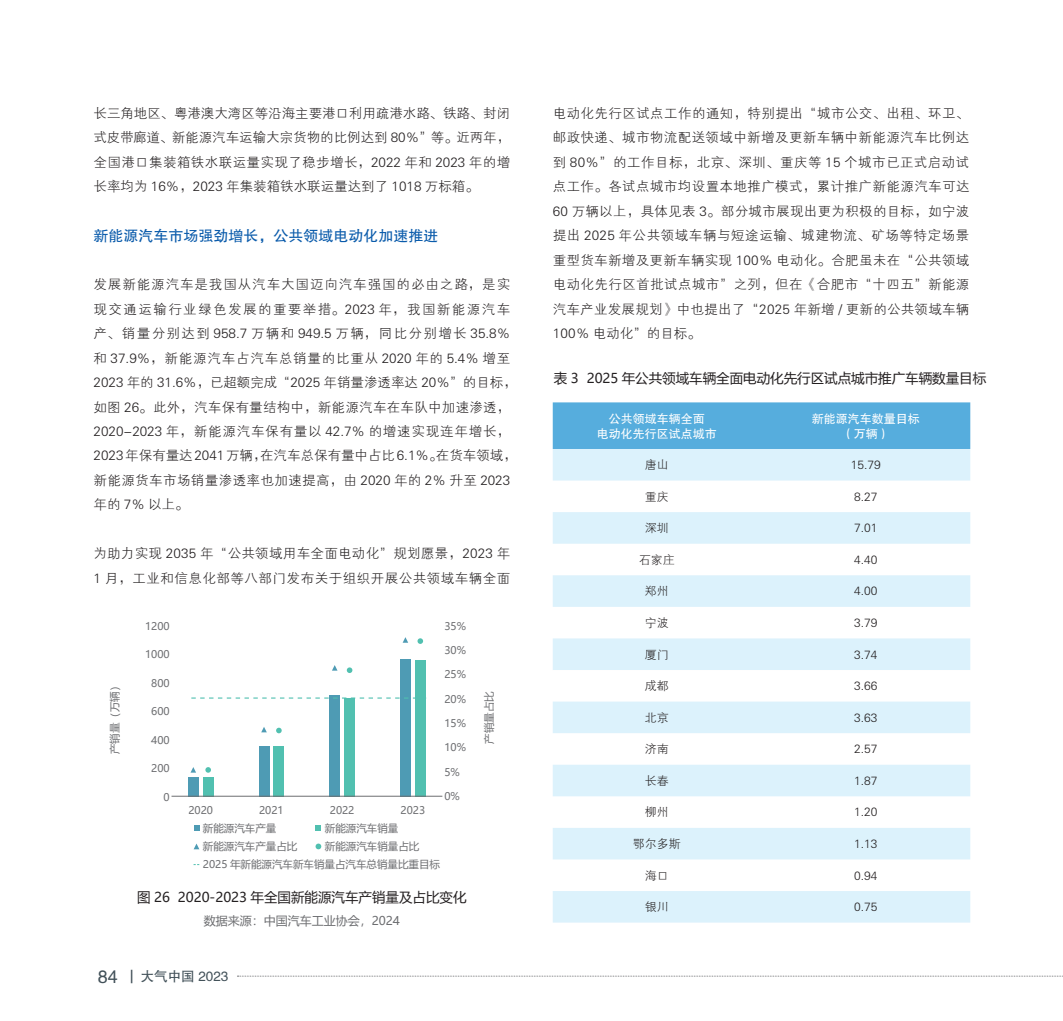
<style>
.page{position:relative;width:1063px;height:1021px;background:#fff}
.page>*{position:absolute;margin:0;border:0;box-sizing:border-box;transform-origin:0 0}
.t1{font:15px "FZHTJW GB1 0";color:#0a5bab}
.t2{font:13.5px/24.5px "FZXH1 JW GB1 0";letter-spacing:.025em;color:#231f20;text-align:justify}
.t3{font:13.5px "Microsoft Ya Hei";color:#231f20}
.t4{font:13.5px "FZHTJW GB1 0";color:#425159}
.t5{font:12px "FZXH1 JW GB1 0";color:#231f20}
.t6{font:12px/15px "FZHTK GBK1 0";color:#fff;text-align:center}
.t7{font:12px "Microsoft Ya Hei";color:#6c6d70}
.t8{font:10.5px/18.3px "Microsoft Ya Hei";color:#6c6d70}
.s1{font-size:18px}
</style>
<div class="page">
<svg style="left:237px;top:975px;width:826px;height:1px"></svg>
<div style="left:553px;top:402px;width:417px;height:47px;background:#56addd"></div>
<svg style="left:553px;top:449px;width:417px;height:473px;fill:#dcf2fc"></svg>
<div style="left:188px;top:776px;width:11px;height:20px;background:#4e9bb4"></div>
<svg style="left:191px;top:767px;width:5px;height:5px"></svg>
<div style="left:203px;top:776px;width:11px;height:20px;background:#51c0b0"></div>
<svg style="left:205px;top:767px;width:6px;height:5px"></svg>
<div style="left:259px;top:745px;width:10px;height:51px;background:#4e9bb4"></div>
<svg style="left:261px;top:727px;width:6px;height:5px"></svg>
<div style="left:274px;top:746px;width:10px;height:50px;background:#51c0b0"></div>
<svg style="left:276px;top:727px;width:6px;height:6px"></svg>
<div style="left:329px;top:695px;width:11px;height:101px;background:#4e9bb4"></div>
<svg style="left:332px;top:665px;width:5px;height:5px"></svg>
<div style="left:344px;top:697px;width:11px;height:99px;background:#51c0b0"></div>
<svg style="left:347px;top:667px;width:5px;height:6px"></svg>
<div style="left:400px;top:658px;width:11px;height:138px;background:#4e9bb4"></div>
<svg style="left:403px;top:637px;width:5px;height:5px"></svg>
<div style="left:415px;top:660px;width:11px;height:136px;background:#51c0b0"></div>
<svg style="left:418px;top:638px;width:5px;height:6px"></svg>
<svg style="left:191px;top:697px;width:224px;height:1px"></svg>
<hr style="left:172px;top:795px;width:270px;height:1px;background:#6c6d70">
<svg style="left:194px;top:825px;width:5px;height:6px"></svg>
<svg style="left:194px;top:843px;width:5px;height:6px"></svg>
<svg style="left:316px;top:843px;width:5px;height:6px"></svg>
<svg style="left:316px;top:825px;width:5px;height:6px"></svg>
<p class="t2" style="left:94px;top:101px;width:418px">长三角地区、粤港澳大湾区等沿海主要港口利用疏港水路、铁路、封闭式皮带廊道、新能源汽车运输大宗货物的比例达到 80%”等。近两年，全国港口集装箱铁水联运量实现了稳步增长，2022 年和 2023 年的增长率均为 16%，2023 年集装箱铁水联运量达到了 1018 万标箱。</p>
<p class="t1" style="left:94px;top:228px;width:347px">新能源汽车市场强劲增长，公共领域电动化加速推进</p>
<p class="t2" style="left:94px;top:272px;width:425px;text-align:left">发展新能源汽车是我国从汽车大国迈向汽车强国的必由之路，是实现交通运输行业绿色发展的重要举措。2023 年，我国新能源汽车产、销量分别达到 958.7 万辆和 949.5 万辆，同比分别增长 35.8%和 37.9%，新能源汽车占汽车总销量的比重从 2020 年的 5.4% 增至2023 年的 31.6%，已超额完成“2025 年销量渗透率达 20%”的目标，如图 26。此外，汽车保有量结构中，新能源汽车在车队中加速渗透，2020-2023 年，新能源汽车保有量以 42.7% 的增速实现连年增长，2023年保有量达2041万辆，在汽车总保有量中占比6.1%。在货车领域，新能源货车市场销量渗透率也加速提高，由 2020 年的 2% 升至 2023年的 7% 以上。</p>
<p class="t2" style="left:94px;top:541px;width:418px">为助力实现 2035 年“公共领域用车全面电动化”规划愿景，2023 年<br>1 月，工业和信息化部等八部门发布关于组织开展公共领域车辆全面</p>
<p class="t8" style="left:105px;top:754px;width:75px;rotate:-90deg">产销量（万辆）</p>
<p class="t8" style="left:145px;top:616px;width:26px">1200</p>
<p class="t8" style="left:145px;top:645px;width:26px">1000</p>
<p class="t8" style="left:151px;top:673px;width:20px">800</p>
<p class="t8" style="left:151px;top:702px;width:20px">600</p>
<p class="t8" style="left:151px;top:730px;width:20px">400</p>
<p class="t8" style="left:151px;top:759px;width:20px">200</p>
<p class="t8" style="left:164px;top:787px;width:8px">0</p>
<p class="t8" style="left:444px;top:616px;width:23px">35%</p>
<p class="t8" style="left:444px;top:640px;width:23px">30%</p>
<p class="t8" style="left:444px;top:665px;width:23px">25%</p>
<p class="t8" style="left:444px;top:689px;width:23px">20%</p>
<p class="t8" style="left:444px;top:713px;width:23px">15%</p>
<p class="t8" style="left:444px;top:738px;width:23px">10%</p>
<p class="t8" style="left:444px;top:762px;width:17px">5%</p>
<p class="t8" style="left:444px;top:786px;width:17px">0%</p>
<p class="t8" style="left:259px;top:800px;width:26px">2021</p>
<p class="t8" style="left:330px;top:800px;width:26px">2022</p>
<p class="t8" style="left:401px;top:800px;width:26px">2023</p>
<p class="t8" style="left:203px;top:800px;width:239px;text-indent:-14px">2020<br>新能源汽车产量<br>新能源汽车产量占比<br>2025 年新能源汽车新车销量占汽车总销量比重目标</p>
<p class="t8" style="left:325px;top:818px;width:75px">新能源汽车销量</p>
<p class="t8" style="left:325px;top:837px;width:96px">新能源汽车销量占比</p>
<p class="t3" style="left:137px;top:887px;width:331px">图 26 2020-2023 年全国新能源汽车产销量及占比变化</p>
<p class="t7" style="left:204px;top:912px;width:198px">数据来源：中国汽车工业协会，2024</p>
<p class="t4" style="left:98px;top:968px;width:132px"><span class="s1">84 ｜</span>大气中国 2023</p>
<p class="t8" style="left:479px;top:743px;width:54px;rotate:-90deg">产销量占比</p>
<p class="t2" style="left:553px;top:101px;width:418px">电动化先行区试点工作的通知，特别提出“城市公交、出租、环卫、邮政快递、城市物流配送领域中新增及更新车辆中新能源汽车比例达到 80%”的工作目标，北京、深圳、重庆等 15 个城市已正式启动试点工作。各试点城市均设置本地推广模式，累计推广新能源汽车可达60 万辆以上，具体见表 3。部分城市展现出更为积极的目标，如宁波提出 2025 年公共领域车辆与短途运输、城建物流、矿场等特定场景重型货车新增及更新车辆实现 100% 电动化。合肥虽未在“公共领域电动化先行区首批试点城市”之列，但在《合肥市“十四五”新能源汽车产业发展规划》中也提出了“2025 年新增 / 更新的公共领域车辆100% 电动化”的目标。</p>
<p class="t3" style="left:554px;top:369px;width:434px">表 3 2025 年公共领域车辆全面电动化先行区试点城市推广车辆数量目标</p>
<p class="t6" style="left:597px;top:411px;width:121px">公共领域车辆全面<br>电动化先行区试点城市</p>
<p class="t6" style="left:812px;top:411px;width:109px">新能源汽车数量目标（万辆）</p>
<p class="t5" style="left:645px;top:458px;width:25px">唐山</p>
<p class="t5" style="left:851px;top:458px;width:31px">15.79</p>
<p class="t5" style="left:645px;top:490px;width:25px">重庆</p>
<p class="t5" style="left:854px;top:490px;width:25px">8.27</p>
<p class="t5" style="left:645px;top:521px;width:25px">深圳</p>
<p class="t5" style="left:854px;top:521px;width:25px">7.01</p>
<p class="t5" style="left:639px;top:553px;width:37px">石家庄</p>
<p class="t5" style="left:854px;top:553px;width:25px">4.40</p>
<p class="t5" style="left:645px;top:584px;width:25px">郑州</p>
<p class="t5" style="left:854px;top:584px;width:25px">4.00</p>
<p class="t5" style="left:645px;top:616px;width:25px">宁波</p>
<p class="t5" style="left:854px;top:616px;width:25px">3.79</p>
<p class="t5" style="left:645px;top:648px;width:25px">厦门</p>
<p class="t5" style="left:854px;top:648px;width:25px">3.74</p>
<p class="t5" style="left:645px;top:679px;width:25px">成都</p>
<p class="t5" style="left:854px;top:679px;width:25px">3.66</p>
<p class="t5" style="left:645px;top:711px;width:25px">北京</p>
<p class="t5" style="left:854px;top:711px;width:25px">3.63</p>
<p class="t5" style="left:645px;top:742px;width:25px">济南</p>
<p class="t5" style="left:854px;top:742px;width:25px">2.57</p>
<p class="t5" style="left:645px;top:774px;width:25px">长春</p>
<p class="t5" style="left:854px;top:774px;width:25px">1.87</p>
<p class="t5" style="left:645px;top:805px;width:25px">柳州</p>
<p class="t5" style="left:854px;top:805px;width:25px">1.20</p>
<p class="t5" style="left:633px;top:837px;width:49px">鄂尔多斯</p>
<p class="t5" style="left:854px;top:837px;width:25px">1.13</p>
<p class="t5" style="left:645px;top:868px;width:25px">海口</p>
<p class="t5" style="left:854px;top:868px;width:25px">0.94</p>
<p class="t5" style="left:645px;top:900px;width:25px">银川</p>
<p class="t5" style="left:854px;top:900px;width:25px">0.75</p>
</div>
